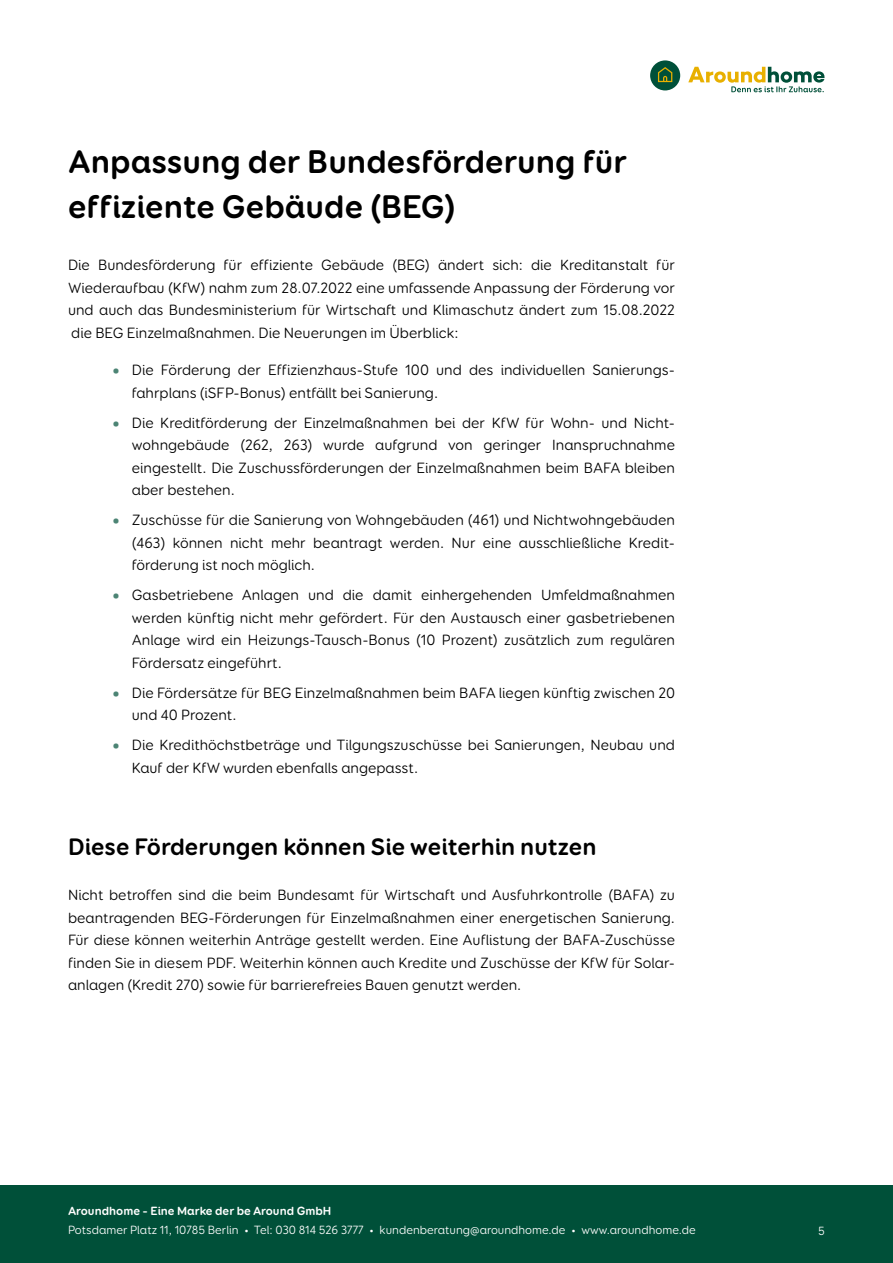
<style>
.page{position:relative;width:893px;height:1263px;background:#fff}
.page>*{position:absolute;margin:0;border:0;box-sizing:border-box;transform-origin:0 0}
.t1{font:700 33px/45px "Booster Next FY";color:#000}
.t2{font:700 24px "Booster Next FY";color:#000}
.t3{font:15px/22.5px "Booster Next FY";color:#000;text-align:justify}
.t4{font:12px "Booster Next FY";color:#fff}
.t5{font:700 12px "Booster Next FY";color:#fff}
.s1{font-size:24px;color:#4c8474}
</style>
<div class="page">
<div style="left:0;top:1185px;width:893px;height:78px;background:#005039"></div>
<div style="left:650px;top:60px;width:30px;height:30px;background:#005039;border-radius:50%"></div>
<svg style="left:658px;top:67px;width:14px;height:15px"></svg>
<svg style="left:688px;top:67px;width:136px;height:25px"></svg>
<h1 class="t1" style="left:68px;top:139px;width:560px">Anpassung der Bundesförderung für effiziente Gebäude (BEG)</h1>
<p class="t3" style="left:68px;top:254px;width:608px">Die Bundesförderung für effiziente Gebäude (BEG) ändert sich: die Kreditanstalt für Wiederaufbau (KfW) nahm zum 28.07.2022 eine umfassende Anpassung der Förderung vor und auch das Bundesministerium für Wirtschaft und Klimaschutz ändert zum 15.08.2022 die BEG Einzelmaßnahmen. Die Neuerungen im Überblick:</p>
<p class="t3" style="left:132px;top:359px;width:545px;text-indent:-21px"><span class="s1">•</span> Die Förderung der Effizienzhaus-Stufe 100 und des individuellen Sanierungs&shy;fahrplans (iSFP-Bonus) entfällt bei Sanierung.</p>
<p class="t3" style="left:132px;top:411px;width:545px;text-indent:-21px"><span class="s1">•</span> Die Kreditförderung der Einzelmaßnahmen bei der KfW für Wohn- und Nicht&shy;wohngebäude (262, 263) wurde aufgrund von geringer Inanspruchnahme eingestellt. Die Zuschussförderungen der Einzelmaßnahmen beim BAFA bleiben aber bestehen.</p>
<p class="t3" style="left:132px;top:509px;width:545px;text-indent:-21px"><span class="s1">•</span> Zuschüsse für die Sanierung von Wohngebäuden (461) und Nichtwohngebäuden (463) können nicht mehr beantragt werden. Nur eine ausschließliche Kredit&shy;förderung ist noch möglich.</p>
<p class="t3" style="left:132px;top:584px;width:545px;text-indent:-21px"><span class="s1">•</span> Gasbetriebene Anlagen und die damit einhergehenden Umfeldmaßnahmen werden künftig nicht mehr gefördert. Für den Austausch einer gasbetriebenen Anlage wird ein Heizungs-Tausch-Bonus (10 Prozent) zusätzlich zum regulären Fördersatz eingeführt.</p>
<p class="t3" style="left:132px;top:681px;width:545px;text-indent:-21px"><span class="s1">•</span> Die Fördersätze für BEG Einzelmaßnahmen beim BAFA liegen künftig zwischen 20 und 40 Prozent.</p>
<p class="t3" style="left:132px;top:734px;width:545px;text-indent:-21px"><span class="s1">•</span> Die Kredithöchstbeträge und Tilgungszuschüsse bei Sanierungen, Neubau und<br>Kauf der KfW wurden ebenfalls angepasst.</p>
<h2 class="t2" style="left:68px;top:832px;width:530px">Diese Förderungen können Sie weiterhin nutzen</h2>
<p class="t3" style="left:68px;top:884px;width:609px">Nicht betroffen sind die beim Bundesamt für Wirtschaft und Ausfuhrkontrolle (BAFA) zu beantragenden BEG-Förderungen für Einzelmaßnahmen einer energetischen Sanierung.<br>Für diese können weiterhin Anträge gestellt werden. Eine Auflistung der BAFA-Zuschüsse finden Sie in diesem PDF. Weiterhin können auch Kredite und Zuschüsse der KfW für Solar&shy;anlagen (Kredit 270) sowie für barrierefreies Bauen genutzt werden.</p>
<p class="t5" style="left:68px;top:1203px;width:265px">Aroundhome – Eine Marke der be Around GmbH</p>
<p class="t4" style="left:68px;top:1223px;width:629px">Potsdamer Platz 11, 10785 Berlin • Tel: 030 814 526 3777 • kundenberatung@aroundhome.de • www.aroundhome.de</p>
<p class="t4" style="left:818px;top:1223px;width:8px">5</p>
</div>
